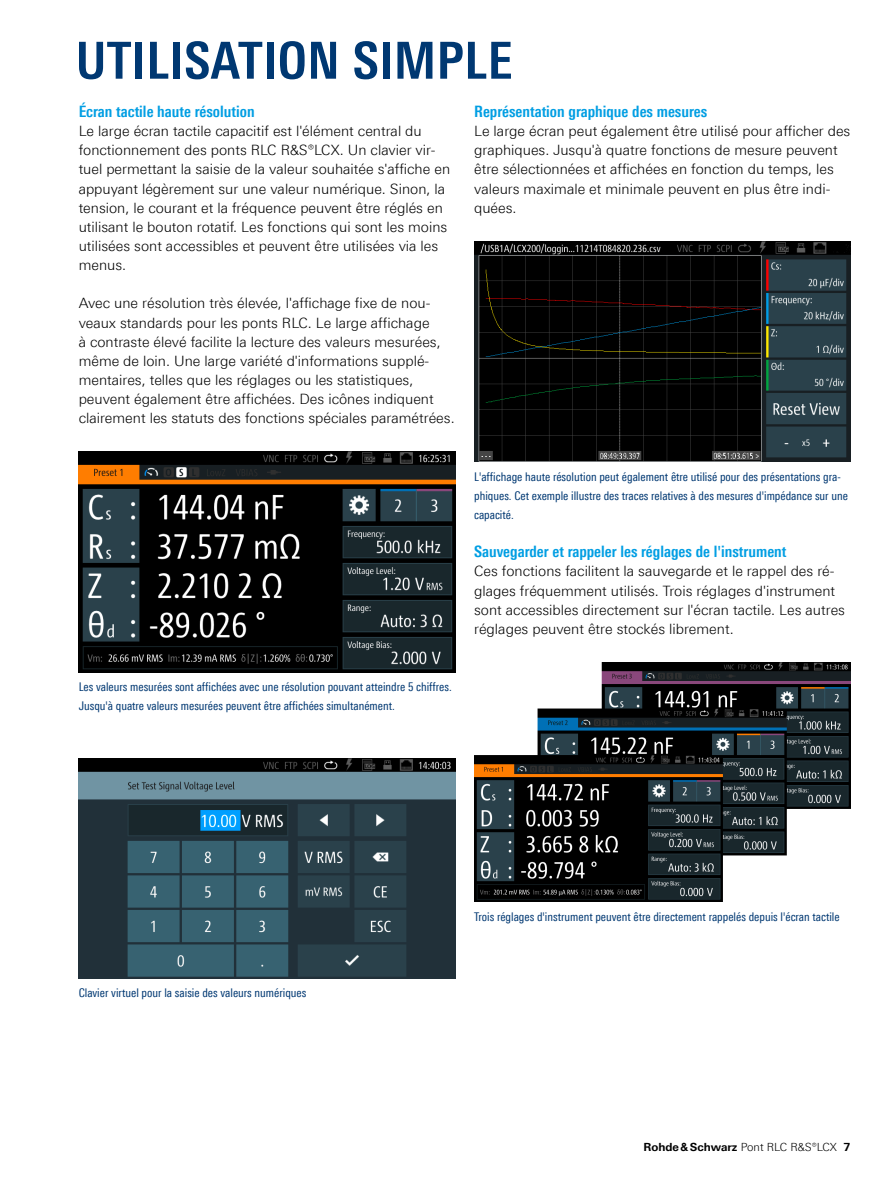
<style>
.page{position:relative;width:893px;height:1191px;background:#fff}
.page>*{position:absolute;margin:0;border:0;box-sizing:border-box;transform-origin:0 0}
.Seiten_Headline_34Pt{font:700 51px "Linotype Univers 620 Cn";letter-spacing:.01em;color:#003872}
.Absatzfett_cyan{font:700 15.75px "Linotype Univers 620 Cn";color:#009ee3}
.Haupttext_ohne_Absta{font:300 14.25px/19.2px "Linotype Univers 330";color:#000}
.Haupttext{font:300 14.25px/19.2px "Linotype Univers 330";color:#000}
.Bildunterschrift{font:12px/19.2px "Linotype Univers 420 Cn";color:#003872}
.t1{font:700 11.25px "Linotype Univers 630";color:#000}
.s1{font-family:"Linotype Univers 330";font-weight:300}
</style>
<div class="page">
<img style="left:79px;top:452px;width:376px;height:220px">
<img style="left:79px;top:758px;width:376px;height:220px">
<img style="left:474px;top:241px;width:376px;height:220px">
<img style="left:474px;top:662px;width:376px;height:239px">
<p class="Seiten_Headline_34Pt" style="left:76px;top:30px;width:438px">UTILISATION SIMPLE</p>
<p class="Absatzfett_cyan" style="left:79px;top:102px;width:177px">Écran tactile haute résolution</p>
<p class="Haupttext_ohne_Absta" style="left:79px;top:121px;width:373px">Le large écran tactile capacitif est l'élément central du fonctionnement des ponts RLC R&amp;S®LCX. Un clavier vir&shy;tuel permettant la saisie de la valeur souhaitée s'affiche en appuyant légèrement sur une valeur numérique. Sinon, la tension, le courant et la fréquence peuvent être réglés en utilisant le bouton rotatif. Les fonctions qui sont les moins utilisées sont accessibles et peuvent être utilisées via les menus.</p>
<p class="Haupttext" style="left:79px;top:293px;width:377px">Avec une résolution très élevée, l'affichage fixe de nou&shy;veaux standards pour les ponts RLC. Le large affichage<br>à contraste élevé facilite la lecture des valeurs mesurées, même de loin. Une large variété d'informations supplé&shy;mentaires, telles que les réglages ou les statistiques, peuvent également être affichées. Des icônes indiquent clairement les statuts des fonctions spéciales paramétrées.</p>
<p class="Bildunterschrift" style="left:79px;top:677px;width:375px">Les valeurs mesurées sont affichées avec une résolution pouvant atteindre 5 chiffres.<br>Jusqu'à quatre valeurs mesurées peuvent être affichées simultanément.</p>
<p class="Absatzfett_cyan" style="left:474px;top:102px;width:235px">Représentation graphique des mesures</p>
<p class="Haupttext_ohne_Absta" style="left:474px;top:121px;width:378px">Le large écran peut également être utilisé pour afficher des graphiques. Jusqu'à quatre fonctions de mesure peuvent être sélectionnées et affichées en fonction du temps, les valeurs maximale et minimale peuvent en plus être indi&shy;quées.</p>
<p class="Bildunterschrift" style="left:474px;top:467px;width:375px">L'affichage haute résolution peut également être utilisé pour des présentations gra&shy;phiques. Cet exemple illustre des traces relatives à des mesures d'impédance sur une capacité.</p>
<p class="Absatzfett_cyan" style="left:474px;top:542px;width:314px">Sauvegarder et rappeler les réglages de l'instrument</p>
<p class="Haupttext_ohne_Absta" style="left:474px;top:561px;width:372px">Ces fonctions facilitent la sauvegarde et le rappel des ré&shy;glages fréquemment utilisés. Trois réglages d'instrument sont accessibles directement sur l'écran tactile. Les autres réglages peuvent être stockés librement.</p>
<p class="Bildunterschrift" style="left:79px;top:983px;width:229px">Clavier virtuel pour la saisie des valeurs numériques</p>
<p class="Bildunterschrift" style="left:474px;top:907px;width:367px">Trois réglages d'instrument peuvent être directement rappelés depuis l'écran tactile</p>
<p class="t1" style="left:643px;top:1139px;width:208px">Rohde&amp;Schwarz <span class="s1">Pont RLC R&amp;S®LCX</span> 7</p>
</div>
